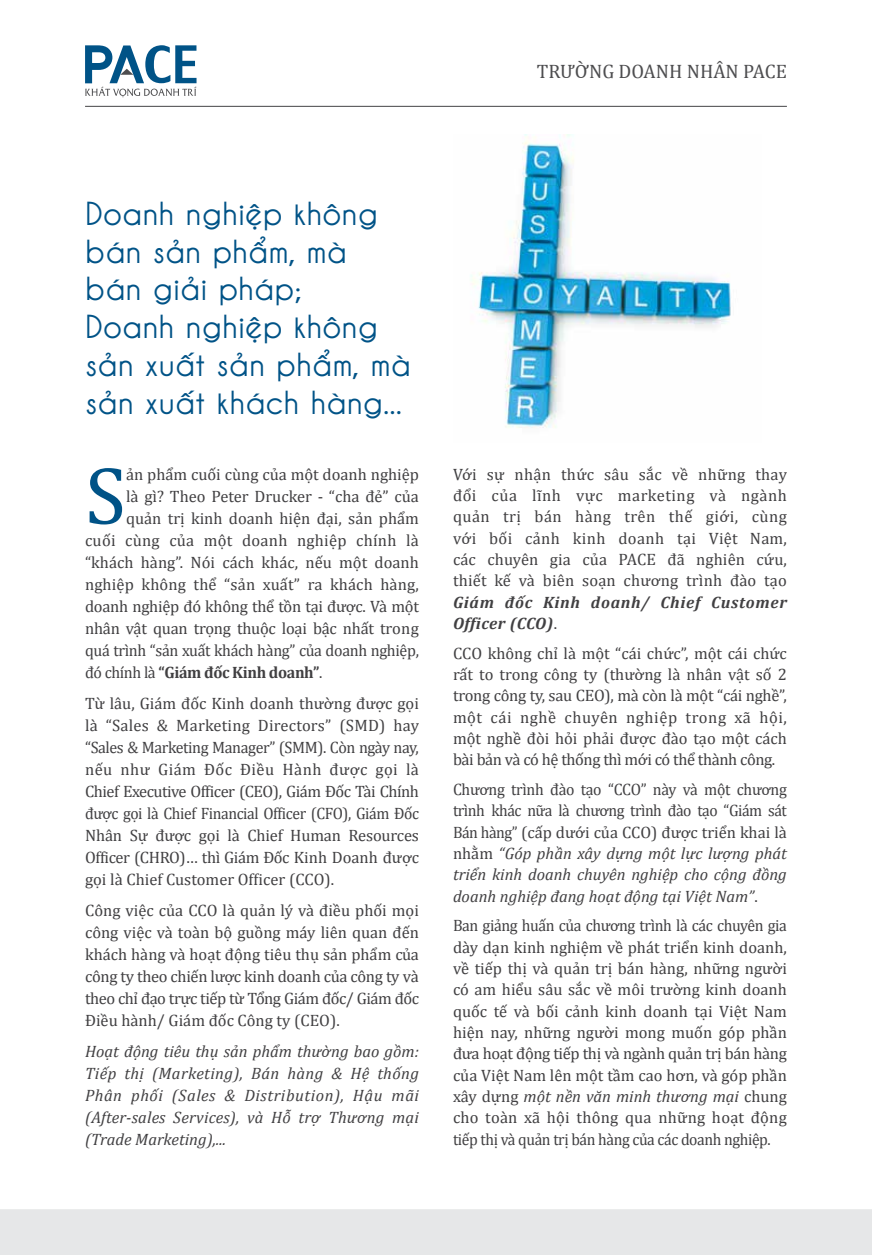
<style>
.page{position:relative;width:872px;height:1255px;background:#fff}
.page>*{position:absolute;margin:0;border:0;box-sizing:border-box;transform-origin:0 0}
.t1{font:82.65px "Cambria";color:#005387}
.t2{font:31.5px/37.8px "UTM Caviar";color:#005387}
.t3{font:19.5px "Cambria";color:#4d4d4f}
.t4{font:16.5px/22px "Cambria";color:#414042;text-align:justify}
.t5{font:16.5px/21.3px "Cambria";color:#414042;text-align:justify;scale:.96 1}
.t6{font:italic 16.5px/22px "Cambria";letter-spacing:.01em;color:#414042;text-align:justify}
.t7{font:italic 700 16.5px/21.3px "Cambria";letter-spacing:.045em;color:#414042}
.t8{font:16.5px "Cambria";letter-spacing:-.02em;color:#414042}
.t9{font:700 16.5px "Cambria";letter-spacing:-.025em;color:#414042}
.s1{font-weight:400}
.s2{font-weight:400;font-style:normal}
.s3{font-style:italic}
</style>
<div class="page">
<svg style="left:85px;top:45px;width:111px;height:52px"></svg>
<hr style="left:85px;top:106px;width:702px;height:1px;background:#4d4d4f">
<img style="left:470px;top:134px;width:261px;height:294px">
<div style="left:0;top:1209px;width:872px;height:45px;background:#e6e7e8"></div>
<p class="t3" style="left:537px;top:60px;width:251px">TRƯỜNG DOANH NHÂN PACE</p>
<h2 class="t2" style="left:85px;top:191px;width:327px">Doanh nghiệp không bán sản phẩm, mà bán giải pháp;<br>Doanh nghiệp không sản xuất sản phẩm, mà sản xuất khách hàng...</h2>
<h1 class="t1" style="left:85px;top:447px;width:43px">S</h1>
<p class="t4" style="left:126px;top:463px;width:294px">ản phẩm cuối cùng của một doanh nghiệp</p>
<p class="t4" style="left:126px;top:485px;width:294px">là gì? Theo Peter Drucker - “cha đẻ” của</p>
<p class="t4" style="left:126px;top:507px;width:294px">quản trị kinh doanh hiện đại, sản phẩm</p>
<p class="t4" style="left:85px;top:529px;width:335px">cuối cùng của một doanh nghiệp chính là</p>
<p class="t4" style="left:85px;top:551px;width:335px">“khách hàng”. Nói cách khác, nếu một doanh</p>
<p class="t4" style="left:85px;top:573px;width:335px">nghiệp không thể “sản xuất” ra khách hàng,</p>
<p class="t4" style="left:85px;top:595px;width:335px">doanh nghiệp đó không thể tồn tại được. Và một</p>
<p class="t4" style="left:85px;top:617px;width:335px">nhân vật quan trọng thuộc loại bậc nhất trong</p>
<p class="t8" style="left:85px;top:641px;width:335px">quá trình “sản xuất khách hàng” của doanh nghiệp,</p>
<p class="t9" style="left:85px;top:661px;width:239px"><span class="s1">đó chính là</span> “Giám đốc Kinh doanh”<span class="s1">.</span></p>
<p class="t4" style="left:85px;top:692px;width:335px">Từ lâu, Giám đốc Kinh doanh thường được gọi là “Sales &amp; Marketing Directors” (SMD) hay “Sales &amp; Marketing Manager” (SMM). Còn ngày nay, nếu như Giám Đốc Điều Hành được gọi là Chief Executive Officer (CEO), Giám Đốc Tài Chính được gọi là Chief Financial Officer (CFO), Giám Đốc Nhân Sự được gọi là Chief Human Resources Officer (CHRO)… thì Giám Đốc Kinh Doanh được gọi là Chief Customer Officer (CCO).</p>
<p class="t4" style="left:85px;top:899px;width:335px">Công việc của CCO là quản lý và điều phối mọi công việc và toàn bộ guồng máy liên quan đến khách hàng và hoạt động tiêu thụ sản phẩm của công ty theo chiến lược kinh doanh của công ty và theo chỉ đạo trực tiếp từ Tổng Giám đốc/ Giám đốc Điều hành/ Giám đốc Công ty (CEO).</p>
<p class="t6" style="left:85px;top:1039px;width:335px">Hoạt động tiêu thụ sản phẩm thường bao gồm:<br>Tiếp thị (Marketing), Bán hàng &amp; Hệ thống Phân phối (Sales &amp; Distribution), Hậu mãi (After-sales Services), và Hỗ trợ Thương mại (Trade Marketing),...</p>
<p class="t4" style="left:453px;top:463px;width:335px;line-height:21.3px">Với sự nhận thức sâu sắc về những thay đổi của lĩnh vực marketing và ngành quản trị bán hàng trên thế giới, cùng với bối cảnh kinh doanh tại Việt Nam, các chuyên gia của PACE đã nghiên cứu, thiết kế và biên soạn chương trình đào tạo</p>
<p class="t7" style="left:453px;top:590px;width:335px">Giám đốc Kinh doanh/ Chief Customer<br>Officer (CCO)<span class="s2">.</span></p>
<p class="t4" style="left:453px;top:642px;width:335px;line-height:21.3px">CCO không chỉ là một “cái chức”, một cái chức rất to trong công ty (thường là nhân vật số 2 trong công ty, sau CEO), mà còn là một “cái nghề”, một cái nghề chuyên nghiệp trong xã hội, một nghề đòi hỏi phải được đào tạo một cách bài bản và có hệ thống thì mới có thể thành công.</p>
<p class="t5" style="left:453px;top:778px;width:349px">Chương trình đào tạo “CCO” này và một chương trình khác nữa là chương trình đào tạo “Giám sát Bán hàng” (cấp dưới của CCO) được triển khai là nhằm <span class="s3">“Góp phần xây dựng một lực lượng phát triển kinh doanh chuyên nghiệp cho cộng đồng doanh nghiệp đang hoạt động tại Việt Nam”</span>.</p>
<p class="t5" style="left:453px;top:915px;width:349px">Ban giảng huấn của chương trình là các chuyên gia dày dạn kinh nghiệm về phát triển kinh doanh, về tiếp thị và quản trị bán hàng, những người có am hiểu sâu sắc về môi trường kinh doanh quốc tế và bối cảnh kinh doanh tại Việt Nam hiện nay, những người mong muốn góp phần đưa hoạt động tiếp thị và ngành quản trị bán hàng của Việt Nam lên một tầm cao hơn, và góp phần xây dựng <span class="s3">một nền văn minh thương mại</span> chung cho toàn xã hội thông qua những hoạt động tiếp thị và quản trị bán hàng của các doanh nghiệp.</p>
</div>
